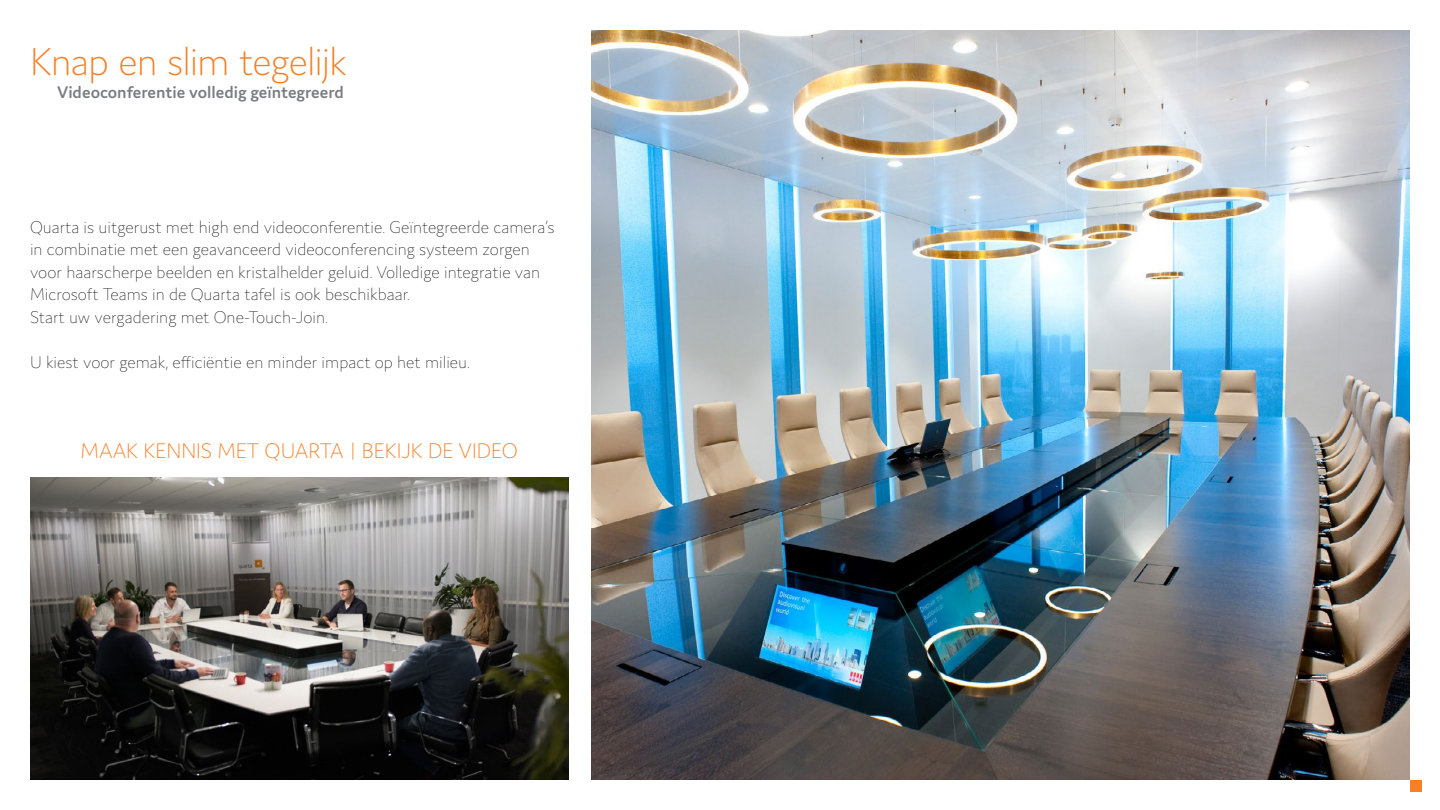
<style>
.page{position:relative;width:1440px;height:810px;background:#fff}
.page>*{position:absolute;margin:0;border:0;box-sizing:border-box;transform-origin:0 0}
.t1{font:200 41.25px "Domus";letter-spacing:-.025em;color:#f58025}
.t2{font:200 22.5px "Domus";color:#f58025}
.t3{font:200 18px/22.5px "Domus";color:#000}
.t4{font:600 18px "Domus";color:#797d82}
</style>
<div class="page">
<img style="left:591px;top:30px;width:819px;height:750px">
<img style="left:30px;top:477px;width:538px;height:303px">
<div style="left:1411px;top:781px;width:11px;height:11px;background:#f58025"></div>
<h1 class="t1" style="left:30px;top:39px;width:318px">Knap en slim tegelijk</h1>
<p class="t4" style="left:57px;top:82px;width:288px">Videoconferentie volledig geïntegreerd</p>
<p class="t3" style="left:30px;top:215px;width:526px">Quarta is uitgerust met high end videoconferentie. Geïntegreerde camera’s in combinatie met een geavanceerd videoconferencing systeem zorgen voor haarscherpe beelden en kristalhelder geluid. Volledige integratie van Microsoft Teams in de Quarta tafel is ook beschikbaar.<br>Start uw vergadering met One-Touch-Join.</p>
<p class="t3" style="left:30px;top:350px;width:441px">U kiest voor gemak, efficiëntie en minder impact op het milieu.</p>
<p class="t2" style="left:81px;top:438px;width:439px">MAAK KENNIS MET QUARTA | BEKIJK DE VIDEO</p>
</div>
